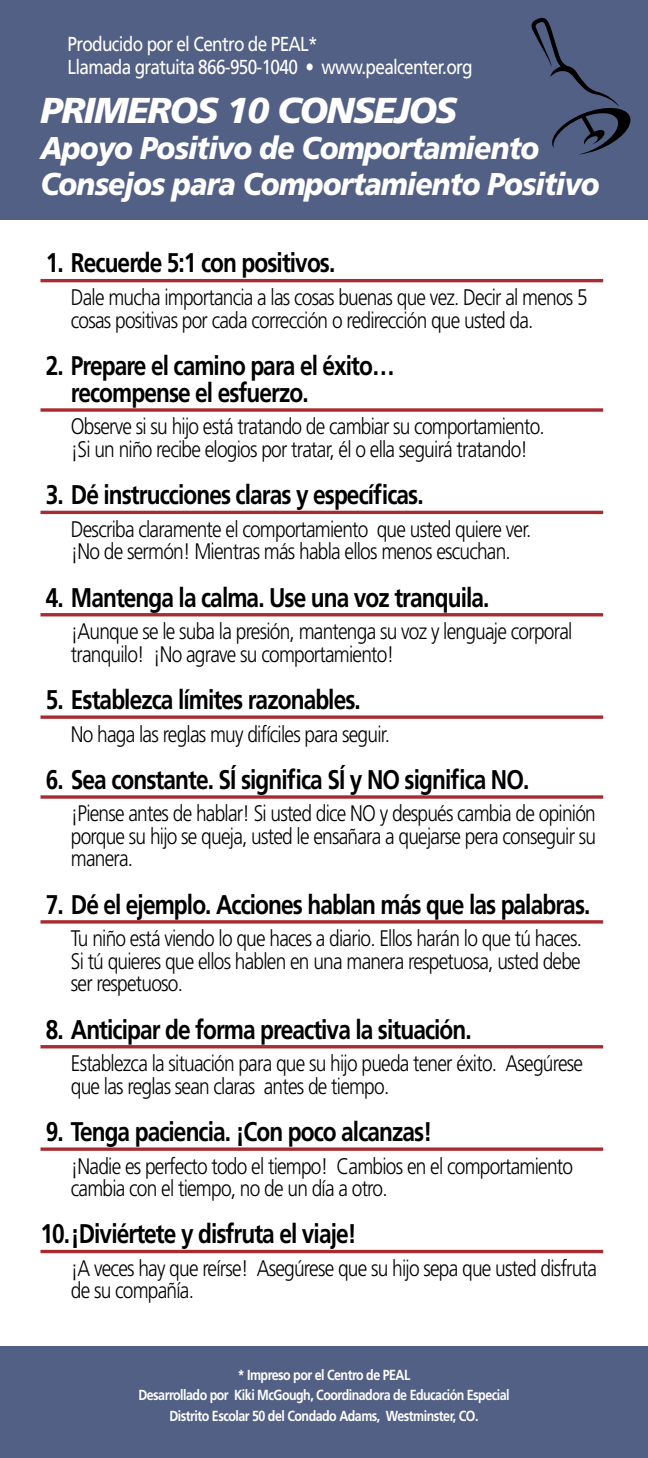
<style>
.page{position:relative;width:648px;height:1458px;background:#fff}
.page>*{position:absolute;margin:0;border:0;box-sizing:border-box;transform-origin:0 0}
.t1{font:italic 900 36px "Frutiger";letter-spacing:-.04em;color:#fff}
.t2{font:italic 900 31.5px/36px "Frutiger";letter-spacing:-.03em;color:#fff;scale:.9 1}
.t3{font:700 27px/27px "Frutiger";letter-spacing:-.04em;color:#000;scale:.84 1}
.t4{font:300 22.5px/22.5px "Frutiger";letter-spacing:-.04em;color:#000;scale:.85 1}
.t5{font:20.25px/22.5px "Frutiger";letter-spacing:-.04em;color:#fff;scale:.85 1}
.t6{font:700 14.62px/20.2px "Frutiger";letter-spacing:-.04em;color:#fff;text-align:center;scale:.85 1}
</style>
<div class="page">
<div style="left:0;top:1347px;width:648px;height:111px;background:#536085"></div>
<div style="left:0;top:0;width:648px;height:220px;background:#536085"></div>
<svg style="left:531px;top:18px;width:100px;height:137px"></svg>
<hr style="left:41px;top:279px;width:562px;height:3px;background:#a72b30">
<svg style="left:41px;top:408px;width:562px;height:4px;background:#b44b50"></svg>
<hr style="left:41px;top:511px;width:562px;height:3px;background:#a72b30">
<hr style="left:41px;top:613px;width:562px;height:3px;background:#a72b30">
<svg style="left:41px;top:715px;width:562px;height:4px;background:#b44b50"></svg>
<svg style="left:41px;top:795px;width:562px;height:4px;background:#b44b50"></svg>
<svg style="left:41px;top:920px;width:562px;height:4px;background:#b44b50"></svg>
<hr style="left:41px;top:1045px;width:562px;height:3px;background:#a72b30">
<svg style="left:41px;top:1147px;width:562px;height:4px;background:#b44b50"></svg>
<hr style="left:41px;top:1250px;width:562px;height:3px;background:#a72b30">
<p class="t5" style="left:68px;top:35px;width:478px">Producido por el Centro de PEAL*<br>Llamada gratuita 866-950-1040 • www.pealcenter.org</p>
<h1 class="t1" style="left:40px;top:95px;width:418px">PRIMEROS 10 CONSEJOS</h1>
<h2 class="t2" style="left:40px;top:132px;width:623px">Apoyo Positivo de Comportamiento<br>Consejos para Comportamiento Positivo</h2>
<p class="t3" style="left:46px;top:252px;width:346px">1. Recuerde 5:1 con positivos.</p>
<p class="t4" style="left:71px;top:288px;width:610px">Dale mucha importancia a las cosas buenas que vez. Decir al menos 5 cosas positivas por cada corrección o redirección que usted da.</p>
<p class="t3" style="left:71px;top:354px;width:387px;text-indent:-25px">2. Prepare el camino para el éxito… recompense el esfuerzo.</p>
<p class="t4" style="left:71px;top:417px;width:559px">Observe si su hijo está tratando de cambiar su comportamiento. ¡Si un niño recibe elogios por tratar, él o ella seguirá tratando!</p>
<p class="t3" style="left:46px;top:483px;width:451px">3. Dé instrucciones claras y específicas.</p>
<p class="t4" style="left:71px;top:519px;width:543px">Describa claramente el comportamiento que usted quiere ver. ¡No de sermón! Mientras más habla ellos menos escuchan.</p>
<p class="t3" style="left:46px;top:586px;width:530px">4. Mantenga la calma. Use una voz tranquila.</p>
<p class="t4" style="left:71px;top:622px;width:592px">¡Aunque se le suba la presión, mantenga su voz y lenguaje corporal tranquilo! ¡No agrave su comportamiento!</p>
<p class="t3" style="left:46px;top:688px;width:377px">5. Establezca límites razonables.</p>
<p class="t4" style="left:71px;top:724px;width:377px">No haga las reglas muy difíciles para seguir.</p>
<p class="t3" style="left:46px;top:768px;width:577px">6. Sea constante. SÍ significa SÍ y NO significa NO.</p>
<p class="t4" style="left:71px;top:804px;width:620px;text-align:justify">¡Piense antes de hablar! Si usted dice NO y después cambia de opinión porque su hijo se queja, usted le ensañara a quejarse pera conseguir su manera.</p>
<p class="t3" style="left:46px;top:893px;width:650px">7. Dé el ejemplo. Acciones hablan más que las palabras.</p>
<p class="t4" style="left:71px;top:929px;width:603px;text-align:justify">Tu niño está viendo lo que haces a diario. Ellos harán lo que tú haces.<br>Si tú quieres que ellos hablen en una manera respetuosa, usted debe ser respetuoso.</p>
<p class="t3" style="left:46px;top:1018px;width:509px">8. Anticipar de forma preactiva la situación.</p>
<p class="t4" style="left:71px;top:1054px;width:604px">Establezca la situación para que su hijo pueda tener éxito. Asegúrese que las reglas sean claras antes de tiempo.</p>
<p class="t3" style="left:46px;top:1120px;width:461px">9. Tenga paciencia. ¡Con poco alcanzas!</p>
<p class="t4" style="left:71px;top:1156px;width:592px">¡Nadie es perfecto todo el tiempo! Cambios en el comportamiento cambia con el tiempo, no de un día a otro.</p>
<p class="t3" style="left:40px;top:1223px;width:378px">10. ¡Diviértete y disfruta el viaje!</p>
<p class="t4" style="left:71px;top:1259px;width:620px">¡A veces hay que reírse! Asegúrese que su hijo sepa que usted disfruta de su compañía.</p>
<p class="t6" style="left:138px;top:1366px;width:438px">* Impreso por el Centro de PEAL<br>Desarrollado por Kiki McGough, Coordinadora de Educación Especial<br>Distrito Escolar 50 del Condado Adams, Westminster, CO.</p>
</div>
